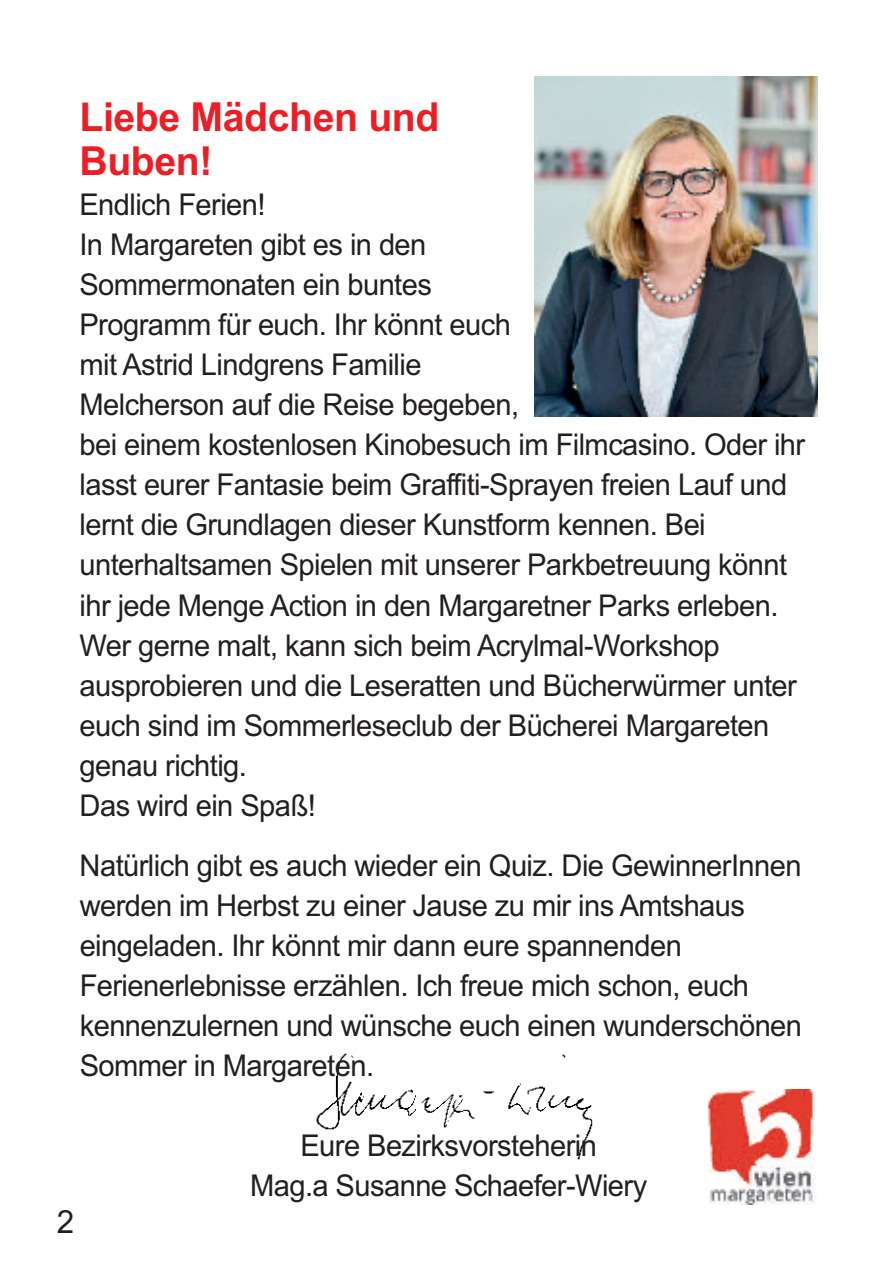
<style>
.page{position:relative;width:874px;height:1282px;background:#fff}
.page>*{position:absolute;margin:0;border:0;box-sizing:border-box;transform-origin:0 0}
.t1{font:700 40px/44px "Arial";letter-spacing:-.01em;color:#ee1d23}
.t2{font:32px "Arial";color:#231f20}
.t3{font:30px/40px "Arial";letter-spacing:-.02em;color:#231f20}
</style>
<div class="page">
<img style="left:316px;top:1053px;width:277px;height:107px">
<img style="left:534px;top:76px;width:282px;height:340px">
<img style="left:707px;top:1089px;width:109px;height:114px">
<h1 class="t1" style="left:79px;top:95px;width:361px">Liebe Mädchen und<br>Buben!</h1>
<p class="t3" style="left:79px;top:185px;width:727px">Endlich Ferien!<br>In Margareten gibt es in den<br>Sommermonaten ein buntes<br>Programm für euch. Ihr könnt euch<br>mit Astrid Lindgrens Familie<br>Melcherson auf die Reise begeben,<br>bei einem kostenlosen Kinobesuch im Filmcasino. Oder ihr lasst eurer Fantasie beim Graffiti-Sprayen freien Lauf und lernt die Grundlagen dieser Kunstform kennen. Bei unterhaltsamen Spielen mit unserer Parkbetreuung könnt ihr jede Menge Action in den Margaretner Parks erleben.<br>Wer gerne malt, kann sich beim Acrylmal-Workshop ausprobieren und die Leseratten und Bücherwürmer unter euch sind im Sommerleseclub der Bücherei Margareten genau richtig.<br>Das wird ein Spaß!</p>
<p class="t3" style="left:80px;top:845px;width:723px">Natürlich gibt es auch wieder ein Quiz. Die GewinnerInnen werden im Herbst zu einer Jause zu mir ins Amtshaus eingeladen. Ihr könnt mir dann eure spannenden Ferienerlebnisse erzählen. Ich freue mich schon, euch kennenzulernen und wünsche euch einen wunderschönen Sommer in Margareten.</p>
<p class="t2" style="left:57px;top:1202px;width:19px">2</p>
<p class="t3" style="left:250px;top:1125px;width:398px;text-align:center">Eure Bezirksvorsteherin<br>Mag.a Susanne Schaefer-Wiery</p>
</div>
